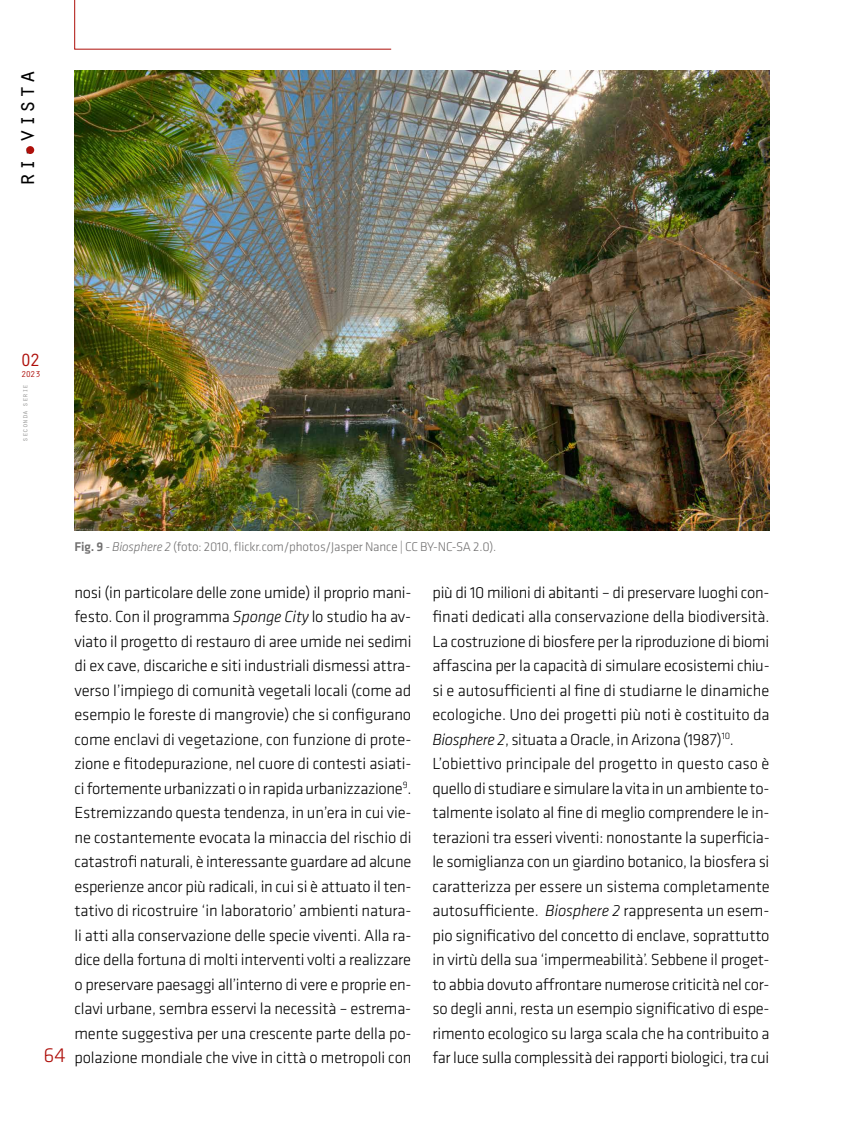
<style>
.page{position:relative;width:844px;height:1141px;background:#fff}
.page>*{position:absolute;margin:0;border:0;box-sizing:border-box;transform-origin:0 0}
.t1{font:24.5px "Orator Std";color:#000}
.t2{font:300 21px "Klavika";color:#ae0f0a}
.t3{font:18.38px "Orator Std";color:#ae0f0a}
.t4{font:300 16.62px/24.5px "Klavika";letter-spacing:-.015em;color:#000;text-align:justify}
.t5{font:300 13.12px "Klavika";letter-spacing:-.01em;color:#706f6f}
.t6{font:8.75px "Orator Std";color:#ae0f0a}
.t7{font:7.88px "Orator Std";letter-spacing:-.025em;color:#9d9d9c}
.s1{font-weight:500}
.s2{font-style:italic}
</style>
<div class="page">
<svg style="left:74px;top:0;width:317px;height:50px"></svg>
<div style="left:26px;top:146px;width:8px;height:8px;background:#ae0f0a;border-radius:50%"></div>
<img style="left:74px;top:70px;width:695px;height:460px">
<h1 class="t1" style="left:9px;top:187px;width:119px;rotate:-90deg">ri-vista</h1>
<p class="t3" style="left:20px;top:347px;width:22px">02</p>
<p class="t6" style="left:21px;top:368px;width:21px">2023</p>
<p class="t7" style="left:19px;top:442px;width:59px;rotate:-90deg">seconda serie</p>
<p class="t5" style="left:74px;top:540px;width:423px"><span class="s1">Fig. 9</span> <span class="s2">- Biosphere 2</span> (foto: 2010, flickr.com/photos/Jasper Nance | CC BY-NC-SA 2.0).</p>
<p class="t2" style="left:44px;top:1044px;width:24px">64</p>
<p class="t4" style="left:74px;top:580px;width:338px">nosi (in particolare delle zone umide) il proprio mani&shy;festo. Con il programma <span class="s2">Sponge City</span> lo studio ha av&shy;viato il progetto di restauro di aree umide nei sedimi di ex cave, discariche e siti industriali dismessi attra&shy;verso l’impiego di comunità vegetali locali (come ad esempio le foreste di mangrovie) che si configurano come enclavi di vegetazione, con funzione di prote&shy;zione e fitodepurazione, nel cuore di contesti asiati&shy;ci fortemente urbanizzati o in rapida urbanizzazione<sup>9</sup>.<br>Estremizzando questa tendenza, in un’era in cui vie&shy;ne costantemente evocata la minaccia del rischio di catastrofi naturali, è interessante guardare ad alcune esperienze ancor più radicali, in cui si è attuato il ten&shy;tativo di ricostruire ‘in laboratorio’ ambienti natura&shy;li atti alla conservazione delle specie viventi. Alla ra&shy;dice della fortuna di molti interventi volti a realizzare o preservare paesaggi all’interno di vere e proprie en&shy;clavi urbane, sembra esservi la necessità – estrema&shy;mente suggestiva per una crescente parte della po&shy;polazione mondiale che vive in città o metropoli con</p>
<p class="t4" style="left:432px;top:580px;width:339px;text-align:left">più di 10 milioni di abitanti – di preservare luoghi con&shy;finati dedicati alla conservazione della biodiversità.<br>La costruzione di biosfere per la riproduzione di biomi affascina per la capacità di simulare ecosistemi chiu&shy;si e autosufficienti al fine di studiarne le dinamiche ecologiche. Uno dei progetti più noti è costituito da <span class="s2">Biosphere 2</span>, situata a Oracle, in Arizona (1987)<sup>10</sup>.<br>L’obiettivo principale del progetto in questo caso è quello di studiare e simulare la vita in un ambiente to&shy;talmente isolato al fine di meglio comprendere le in&shy;terazioni tra esseri viventi: nonostante la superficia&shy;le somiglianza con un giardino botanico, la biosfera si caratterizza per essere un sistema completamente autosufficiente. <span class="s2">Biosphere 2</span> rappresenta un esem&shy;pio significativo del concetto di enclave, soprattutto in virtù della sua ‘impermeabilità’. Sebbene il proget&shy;to abbia dovuto affrontare numerose criticità nel cor&shy;so degli anni, resta un esempio significativo di espe&shy;rimento ecologico su larga scala che ha contribuito a far luce sulla complessità dei rapporti biologici, tra cui</p>
</div>
